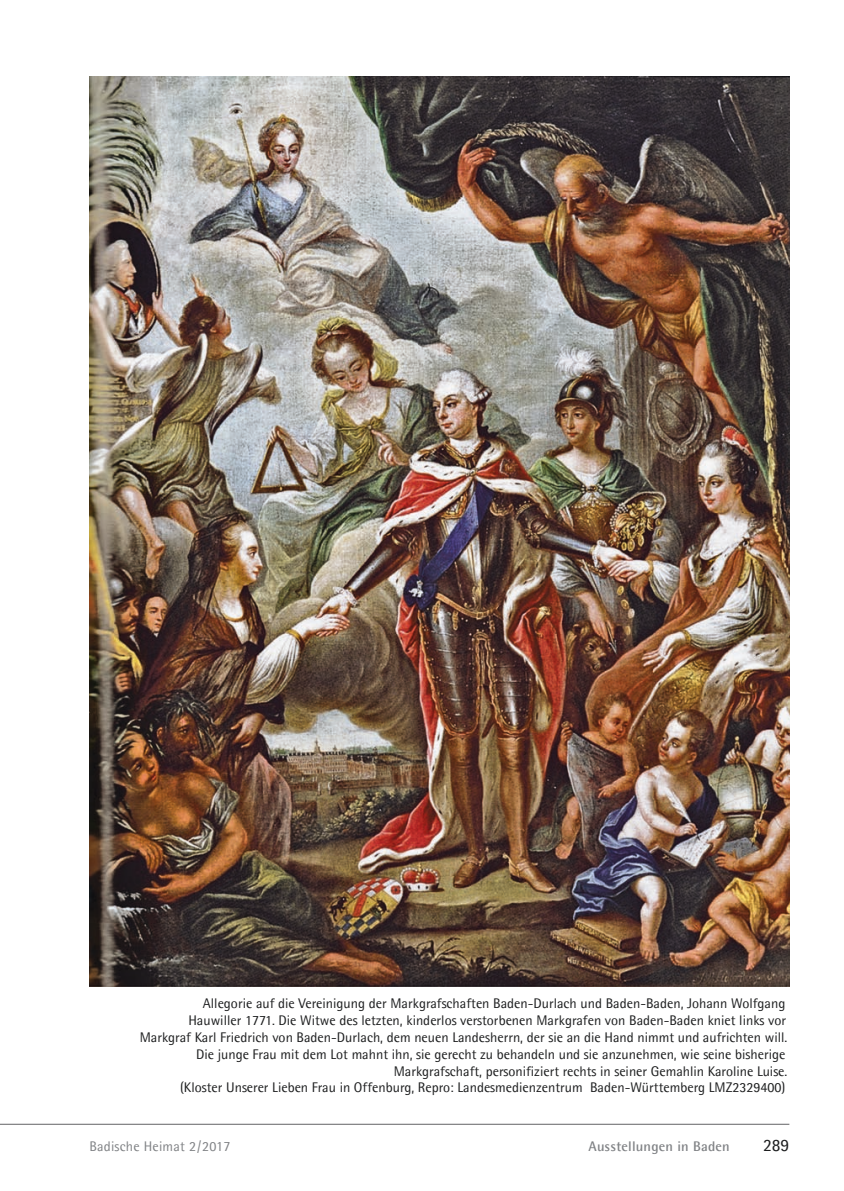
<style>
.page{position:relative;width:844px;height:1191px;background:#fff}
.page>*{position:absolute;margin:0;border:0;box-sizing:border-box;transform-origin:0 0}
.t1{font:17.5px "Agfa Rotis Semisans";color:#1d1e1f}
.t2{font:14px/16.8px "Agfa Rotis Semisans";color:#1d1e1f;text-align:right}
.t3{font:14px "Agfa Rotis Semisans";letter-spacing:.015em;color:#808285}
.t4{font:700 14px "Agfa Rotis Semisans";letter-spacing:.015em;color:#808285}
</style>
<div class="page">
<hr style="left:0;top:1124px;width:789px;height:1px;background:#636366">
<img style="left:89px;top:76px;width:700px;height:910px">
<p class="t2" style="left:140px;top:995px;width:649px">Allegorie auf die Vereinigung der Markgrafschaften Baden-Durlach und Baden-Baden, Johann Wolfgang<br>Hauwiller 1771. Die Witwe des letzten, kinderlos verstorbenen Markgrafen von Baden-Baden kniet links vor Markgraf Karl Friedrich von Baden-Durlach, dem neuen Landesherrn, der sie an die Hand nimmt und aufrichten will.<br>Die junge Frau mit dem Lot mahnt ihn, sie gerecht zu behandeln und sie anzunehmen, wie seine bisherige Markgrafschaft, personifiziert rechts in seiner Gemahlin Karoline Luise.<br>(Kloster Unserer Lieben Frau in Offenburg, Repro: Landesmedienzentrum Baden-Württemberg LMZ2329400)</p>
<p class="t3" style="left:89px;top:1137px;width:142px">Badische Heimat 2 / 2017</p>
<p class="t4" style="left:588px;top:1137px;width:143px">Ausstellungen in Baden</p>
<p class="t1" style="left:762px;top:1134px;width:28px">289</p>
</div>
